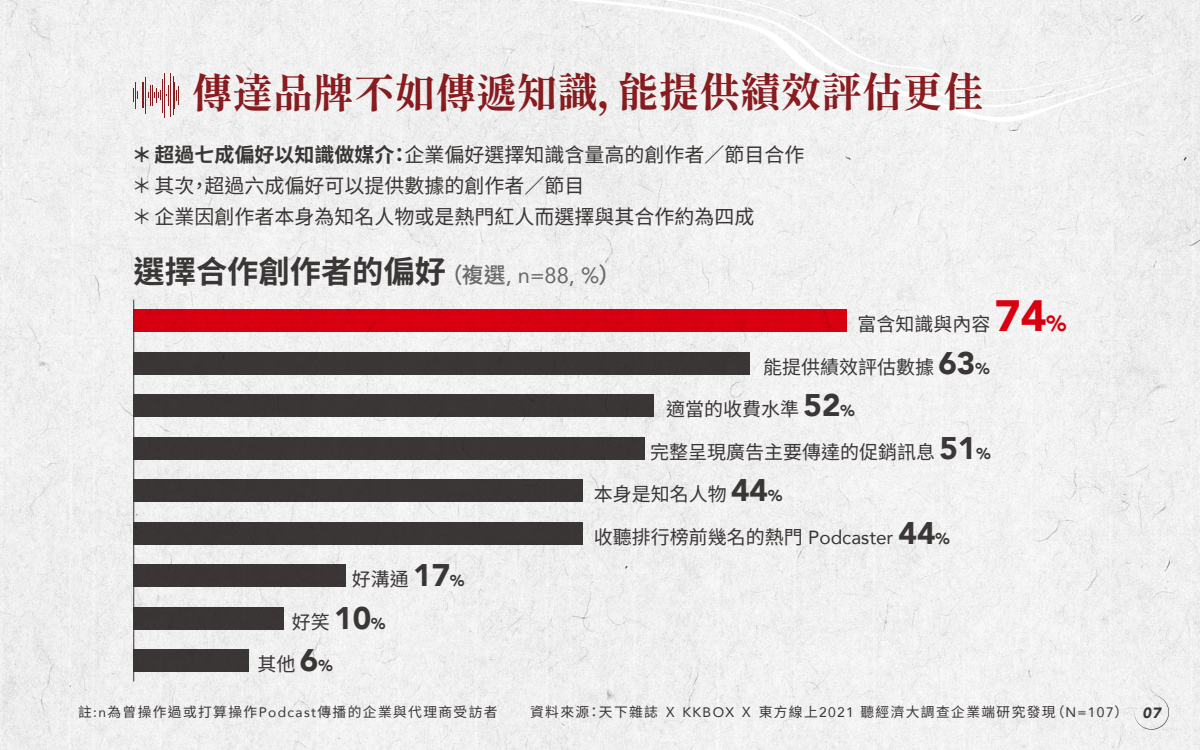
<style>
.page{position:relative;width:1200px;height:750px;background:#fff}
.page>*{position:absolute;margin:0;border:0;box-sizing:border-box;transform-origin:0 0}
.t1{font:900 43.75px "Avenir";color:#e50012}
.t2{font:40.62px "Gen Ryu Min JP B";letter-spacing:-.005em;color:#911e22}
.t3{font:700 31.25px "Source Han Sans TC";color:#3e3a39}
.t4{font:20px/31.2px "Source Han Sans TC";color:#3e3a39}
.t5{font:19px "Source Han Sans TC";color:#3e3a39}
.t6{font:italic 900 14.88px "Avenir";color:#3e3a39}
.t7{font:13.75px "Source Han Sans TC";letter-spacing:.1em;color:#3e3a39}
.s1{font-weight:700}
.s2{font-weight:500;font-size:21.88px;color:#717071}
.s3{font-family:"Avenir";font-weight:400;font-size:21.88px;color:#717071}
.s4{font-size:21.88px}
.s5{font-family:"Avenir";font-weight:900;font-size:31.25px}
.s6{font-family:"Avenir";font-weight:900;font-size:15.62px}
.s7{font-family:"Avenir"}
</style>
<div class="page">
<img style="left:0;top:0;width:1200px;height:750px">
<h2 class="t2" style="left:192px;top:70px;width:794px">傳達品牌不如傳遞知識，能提供績效評估更佳</h2>
<p class="t4" style="left:132px;top:139px;width:674px"><span class="s1">＊ 超過七成偏好以知識做媒介：</span>企業偏好選擇知識含量高的創作者／節目合作＊ 其次，超過六成偏好可以提供數據的創作者／節目<br>＊ 企業因創作者本身為知名人物或是熱門紅人而選擇與其合作約為四成</p>
<h3 class="t3" style="left:134px;top:253px;width:488px">選擇合作創作者的偏好<span class="s2">（複選</span><span class="s3">, n=88, %</span><span class="s2">）</span></h3>
<h1 class="t1" style="left:995px;top:278px;width:73px">74<span class="s4">%</span></h1>
<p class="t5" style="left:858px;top:314px;width:134px">富含知識與內容</p>
<p class="t5" style="left:763px;top:356px;width:228px">能提供績效評估數據 <span class="s5">63</span><span class="s6">%</span></p>
<p class="t5" style="left:352px;top:569px;width:114px">好溝通 <span class="s5">17</span><span class="s6">%</span></p>
<p class="t5" style="left:292px;top:611px;width:95px">好笑 <span class="s5">10</span><span class="s6">%</span></p>
<p class="t5" style="left:258px;top:654px;width:76px">其他 <span class="s5">6</span><span class="s6">%</span></p>
<p class="t5" style="left:666px;top:399px;width:190px">適當的收費水準 <span class="s5">52</span><span class="s6">%</span></p>
<p class="t5" style="left:650px;top:441px;width:342px">完整呈現廣告主要傳達的促銷訊息 <span class="s5">51</span><span class="s6">%</span></p>
<p class="t5" style="left:594px;top:484px;width:190px">本身是知名人物 <span class="s5">44</span><span class="s6">%</span></p>
<p class="t5" style="left:594px;top:526px;width:357px">收聽排行榜前幾名的熱門 <span class="s7">Podcaster</span> <span class="s5">44</span><span class="s6">%</span></p>
<p class="t7" style="left:78px;top:704px;width:421px">註<span class="s7">:n</span>為曾操作過或打算操作<span class="s7">Podcast</span>傳播的企業與代理商受訪者</p>
<p class="t7" style="left:530px;top:704px;width:600px">資料來源：天下雜誌Ｘ <span class="s7">KKBOX</span> Ｘ東方線上<span class="s7">2021</span> 聽經濟大調查企業端研究發現（<span class="s7">N=107</span>）</p>
<p class="t6" style="left:1142px;top:700px;width:20px">07</p>
</div>
